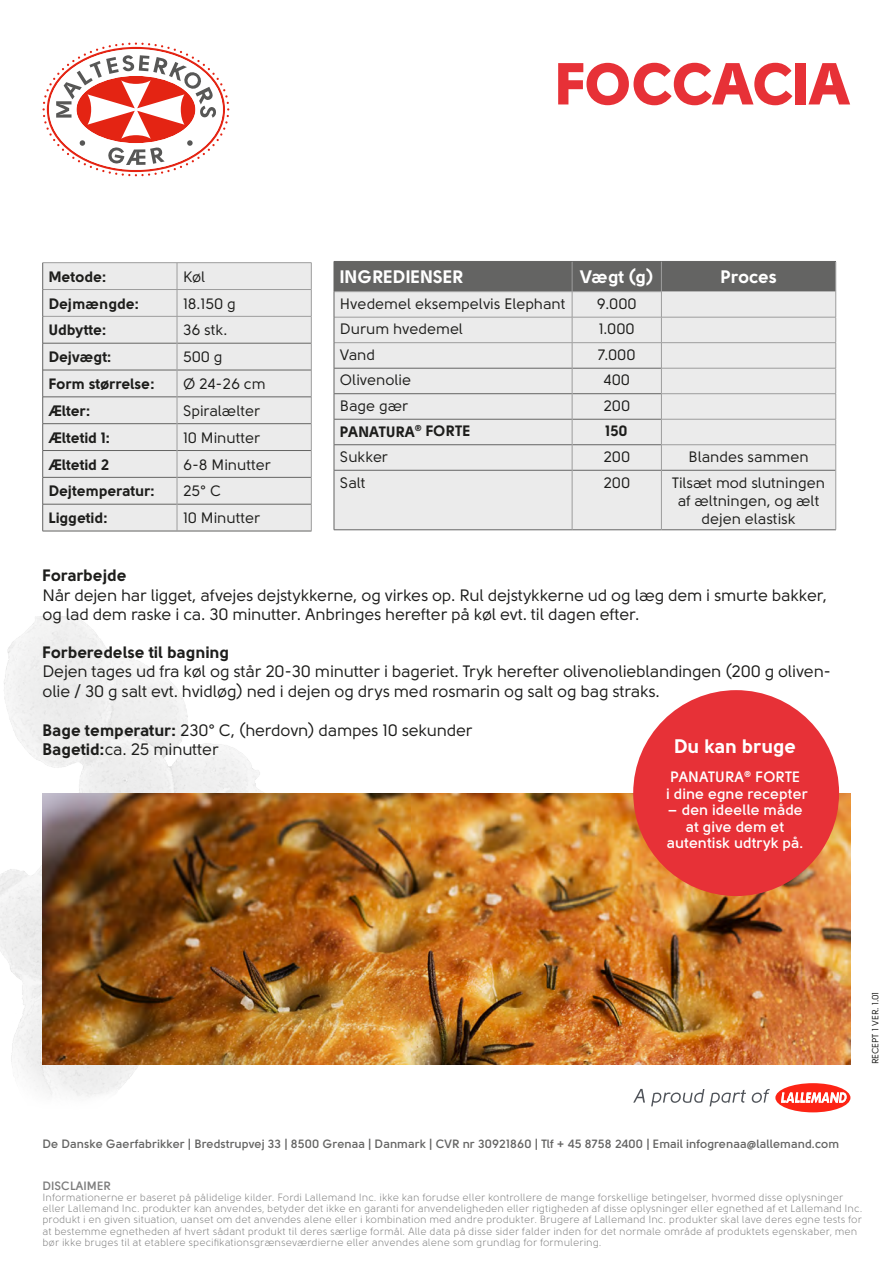
<style>
.page{position:relative;width:893px;height:1263px;background:#fff}
.page>*{position:absolute;margin:0;border:0;box-sizing:border-box;transform-origin:0 0}
.t1{font:58.5px "Solomon Sans Black";letter-spacing:-.005em;color:#e73137}
.B{font:19.5px "Solomon Sans Bold";color:#fff}
.B-2{font:18px "Solomon Sans Bold";color:#fff}
.B-3{font:16.5px/19.5px "Solomon Sans Normal";letter-spacing:-.01em;color:#1d1d1b}
.B-4{font:16.5px "Solomon Sans Bold";color:#1d1d1b}
.B-5{font:15px/18px "Solomon Sans Normal";color:#1d1d1b;text-align:center}
.B-6{font:15px "Solomon Sans Bold";color:#1d1d1b}
.B-7{font:700 15px/16.5px "Solomon Sans Semi";color:#fff}
.t2{font:700 12px "Solomon Sans Semi";color:#646463}
.t3{font:700 12px "Solomon Sans Semi";color:#7c7c7c}
.t4{font:10.5px/11.2px "Solomon Sans Book";color:#7c7c7c}
.t5{font:9px "Solomon Sans Normal";color:#1d1d1b}
.s1{font-family:"Solomon Sans Bold"}
</style>
<div class="page">
<img style="left:0;top:617px;width:311px;height:480px">
<svg style="left:43px;top:43px;width:186px;height:133px"></svg>
<div style="left:43px;top:263px;width:268px;height:268px;background:#ebebeb"></div>
<hr style="left:43px;top:343px;width:134px;height:1px;background:#646463">
<hr style="left:177px;top:343px;width:134px;height:1px;background:#646463">
<hr style="left:43px;top:370px;width:134px;height:1px;background:#646463">
<hr style="left:177px;top:370px;width:134px;height:1px;background:#646463">
<hr style="left:43px;top:397px;width:134px;height:1px;background:#646463">
<hr style="left:177px;top:397px;width:134px;height:1px;background:#646463">
<hr style="left:43px;top:423px;width:134px;height:1px;background:#646463">
<hr style="left:177px;top:423px;width:134px;height:1px;background:#646463">
<hr style="left:43px;top:450px;width:134px;height:1px;background:#646463">
<hr style="left:177px;top:450px;width:134px;height:1px;background:#646463">
<hr style="left:43px;top:477px;width:134px;height:1px;background:#646463">
<hr style="left:177px;top:477px;width:134px;height:1px;background:#646463">
<hr style="left:43px;top:504px;width:134px;height:1px;background:#646463">
<hr style="left:177px;top:504px;width:134px;height:1px;background:#646463">
<hr style="left:43px;top:531px;width:134px;height:1px;background:#646463">
<hr style="left:177px;top:531px;width:134px;height:1px;background:#646463">
<hr style="left:43px;top:262px;width:134px;height:1px;background:#9d9d9d">
<hr style="left:177px;top:262px;width:134px;height:1px;background:#9d9d9d">
<hr style="left:43px;top:289px;width:134px;height:1px;background:#9d9d9d">
<hr style="left:177px;top:289px;width:134px;height:1px;background:#9d9d9d">
<hr style="left:43px;top:316px;width:134px;height:1px;background:#9d9d9d">
<hr style="left:177px;top:316px;width:134px;height:1px;background:#9d9d9d">
<svg style="left:177px;top:263px;width:1px;height:268px"></svg>
<svg style="left:311px;top:263px;width:1px;height:268px"></svg>
<svg style="left:42px;top:263px;width:1px;height:268px"></svg>
<div style="left:335px;top:471px;width:500px;height:58px;background:#ebebeb"></div>
<hr style="left:334px;top:470px;width:238px;height:1px;background:#646463">
<hr style="left:572px;top:470px;width:89px;height:1px;background:#646463">
<hr style="left:662px;top:470px;width:174px;height:1px;background:#646463">
<hr style="left:334px;top:529px;width:238px;height:1px;background:#646463">
<hr style="left:572px;top:529px;width:89px;height:1px;background:#646463">
<hr style="left:661px;top:529px;width:175px;height:1px;background:#646463">
<hr style="left:572px;top:470px;width:1px;height:60px;background:#9d9d9d">
<hr style="left:661px;top:470px;width:1px;height:60px;background:#9d9d9d">
<hr style="left:835px;top:470px;width:1px;height:60px;background:#9d9d9d">
<hr style="left:334px;top:470px;width:1px;height:60px;background:#646463">
<svg style="left:334px;top:261px;width:502px;height:209px;background:#d3d3d3"></svg>
<hr style="left:661px;top:368px;width:175px;height:1px;background:#9d9d9d">
<img style="left:43px;top:793px;width:807px;height:271px">
<svg style="left:633px;top:1089px;width:12px;height:13px"></svg>
<svg style="left:651px;top:1089px;width:95px;height:17px"></svg>
<svg style="left:752px;top:1083px;width:98px;height:29px"></svg>
<div style="left:633px;top:690px;width:206px;height:206px;background:#e73137;border-radius:50%"></div>
<p class="t1" style="left:556px;top:50px;width:296px">FOCCACIA</p>
<p class="B-6" style="left:49px;top:268px;width:59px">Metode:</p>
<p class="B-5" style="left:183px;top:268px;width:24px">Køl</p>
<p class="B-6" style="left:49px;top:294px;width:92px">Dejmængde:</p>
<p class="B-5" style="left:183px;top:294px;width:54px">18.150 g</p>
<p class="B-6" style="left:49px;top:321px;width:59px">Udbytte:</p>
<p class="B-5" style="left:183px;top:321px;width:46px">36 stk.</p>
<p class="B-6" style="left:49px;top:348px;width:64px">Dejvægt:</p>
<p class="B-5" style="left:183px;top:348px;width:41px">500 g</p>
<p class="B-6" style="left:49px;top:375px;width:108px">Form størrelse:</p>
<p class="B-5" style="left:183px;top:375px;width:84px">Ø 24-26 cm</p>
<p class="B-6" style="left:49px;top:402px;width:43px">Ælter:</p>
<p class="B-5" style="left:183px;top:402px;width:79px">Spiralælter</p>
<p class="B-6" style="left:49px;top:429px;width:63px">Æltetid 1:</p>
<p class="B-5" style="left:183px;top:429px;width:79px">10 Minutter</p>
<p class="B-6" style="left:49px;top:455px;width:62px">Æltetid 2</p>
<p class="B-5" style="left:183px;top:455px;width:89px">6-8 Minutter</p>
<p class="B-6" style="left:49px;top:482px;width:108px">Dejtemperatur:</p>
<p class="B-5" style="left:183px;top:482px;width:40px">25° C</p>
<p class="B-6" style="left:49px;top:509px;width:61px">Liggetid:</p>
<p class="B-5" style="left:183px;top:509px;width:79px">10 Minutter</p>
<p class="B-2" style="left:340px;top:266px;width:125px">INGREDIENSER</p>
<p class="B-2" style="left:580px;top:266px;width:75px">Vægt (g)</p>
<p class="B-2" style="left:720px;top:266px;width:58px">Proces</p>
<p class="B-5" style="left:340px;top:295px;width:227px">Hvedemel eksempelvis Elephant</p>
<p class="B-5" style="left:597px;top:295px;width:41px">9.000</p>
<p class="B-5" style="left:340px;top:320px;width:125px">Durum hvedemel</p>
<p class="B-5" style="left:599px;top:320px;width:38px">1.000</p>
<p class="B-5" style="left:340px;top:346px;width:37px">Vand</p>
<p class="B-5" style="left:598px;top:346px;width:39px">7.000</p>
<p class="B-5" style="left:340px;top:371px;width:73px">Olivenolie</p>
<p class="B-5" style="left:603px;top:371px;width:28px">400</p>
<p class="B-5" style="left:340px;top:397px;width:70px">Bage gær</p>
<p class="B-5" style="left:603px;top:397px;width:28px">200</p>
<p class="B-6" style="left:340px;top:422px;width:132px">PANATURA<sup>®</sup> FORTE</p>
<p class="B-6" style="left:606px;top:422px;width:24px">150</p>
<p class="B-5" style="left:340px;top:448px;width:50px">Sukker</p>
<p class="B-5" style="left:603px;top:448px;width:28px">200</p>
<p class="B-5" style="left:689px;top:448px;width:122px">Blandes sammen</p>
<p class="B-5" style="left:340px;top:473px;width:27px">Salt</p>
<p class="B-5" style="left:603px;top:473px;width:28px">200</p>
<p class="B-5" style="left:672px;top:473px;width:154px">Tilsæt mod slutningen af æltningen, og ælt dejen elastisk</p>
<p class="B-4" style="left:43px;top:566px;width:86px">Forarbejde</p>
<p class="B-3" style="left:43px;top:585px;width:786px">Når dejen har ligget, afvejes dejstykkerne, og virkes op. Rul dejstykkerne ud og læg dem i smurte bakker, og lad dem raske i ca. 30 minutter. Anbringes herefter på køl evt. til dagen efter.</p>
<p class="B-4" style="left:43px;top:642px;width:188px">Forberedelse til bagning</p>
<p class="B-3" style="left:43px;top:662px;width:790px">Dejen tages ud fra køl og står 20-30 minutter i bageriet. Tryk herefter olivenolieblandingen (200 g oliven&shy;olie / 30 g salt evt. hvidløg) ned i dejen og drys med rosmarin og salt og bag straks.</p>
<p class="B-3" style="left:43px;top:720px;width:431px"><span class="s1">Bage temperatur:</span> 230° C, (herdovn) dampes 10 sekunder</p>
<p class="B-3" style="left:43px;top:740px;width:178px"><span class="s1">Bagetid:</span>ca. 25 minutter</p>
<p class="B" style="left:674px;top:734px;width:124px">Du kan bruge</p>
<p class="B-7" style="left:666px;top:768px;width:143px">PANATURA<sup>®</sup> FORTE<br>i dine egne recepter</p>
<p class="B-7" style="left:667px;top:801px;width:138px;text-align:center">– den ideelle måde at give dem et autentisk udtryk på.</p>
<p class="t5" style="left:870px;top:1064px;width:74px;rotate:-90deg">RECEPT 1 VER. 1.01</p>
<p class="t2" style="left:43px;top:1137px;width:798px">De Danske Gaerfabrikker | Bredstrupvej 33 | 8500 Grenaa | Danmark | CVR nr 30921860 | Tlf + 45 8758 2400 | Email infogrenaa@lallemand.com</p>
<p class="t3" style="left:43px;top:1179px;width:70px">DISCLAIMER</p>
<p class="t4" style="left:43px;top:1192px;width:821px">Informationerne er baseret på pålidelige kilder. Fordi Lallemand Inc. ikke kan forudse eller kontrollere de mange forskellige betingelser, hvormed disse oplysninger eller Lallemand Inc. produkter kan anvendes, betyder det ikke en garanti for anvendeligheden eller rigtigheden af disse oplysninger eller egnethed af et Lallemand Inc. produkt i en given situation, uanset om det anvendes alene eller i kombination med andre produkter. Brugere af Lallemand Inc. produkter skal lave deres egne tests for at bestemme egnetheden af hvert sådant produkt til deres særlige formål. Alle data på disse sider falder inden for det normale område af produktets egenskaber, men bør ikke bruges til at etablere specifikationsgrænseværdierne eller anvendes alene som grundlag for formulering.</p>
</div>
